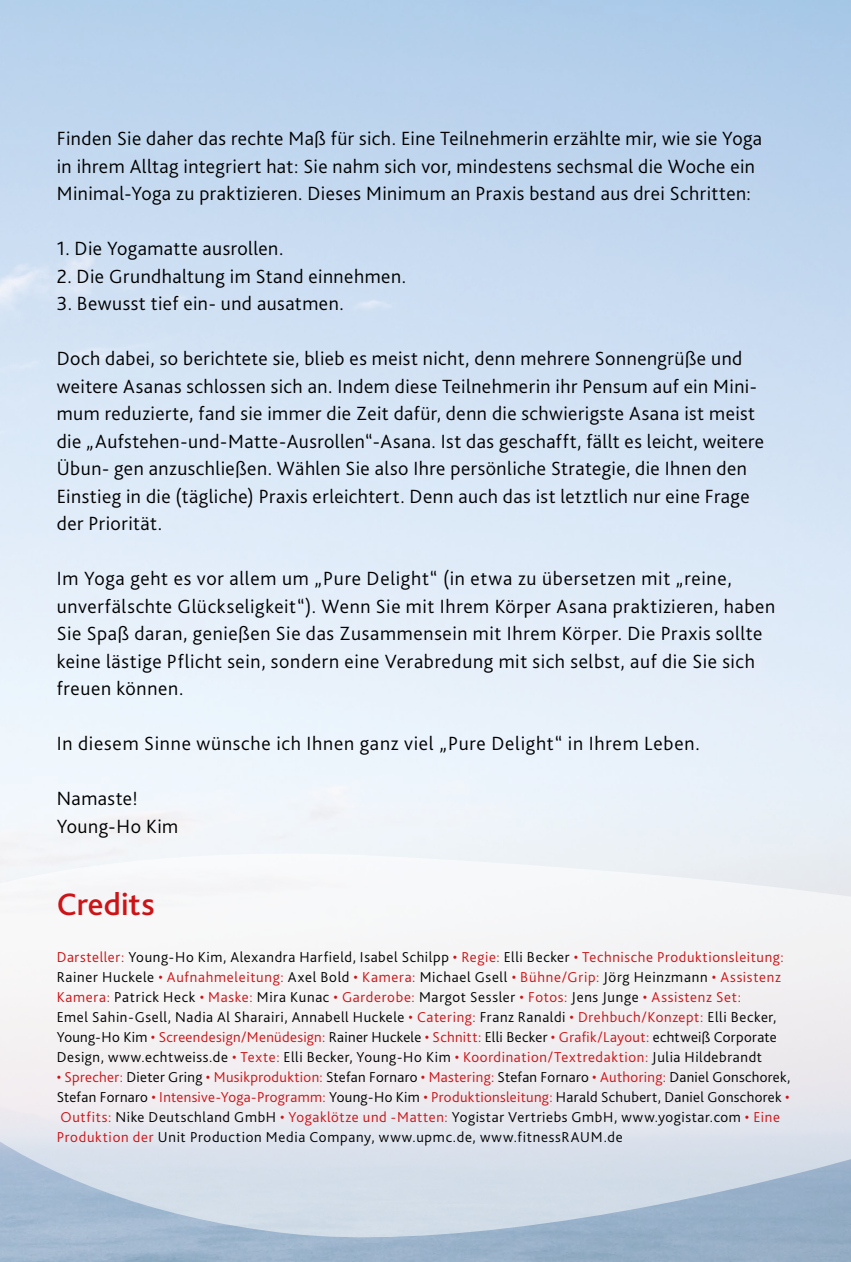
<style>
.page{position:relative;width:851px;height:1262px;background:#fff}
.page>*{position:absolute;margin:0;border:0;box-sizing:border-box;transform-origin:0 0}
.t1{font:500 32.5px "Bliss 2";color:#cd1316}
.t2{font:300 20px/27.5px "Bliss 2";letter-spacing:.025em;color:#000}
.t3{font:300 15px/20px "Bliss 2";letter-spacing:.04em;color:#000}
.s1{color:#cd1316}
</style>
<div class="page">
<svg style="left:0;top:841px;width:850px;height:420px;fill:#f0edf0"></svg>
<p class="t2" style="left:57px;top:125px;width:706px">Finden Sie daher das rechte Maß für sich. Eine Teilnehmerin erzählte mir, wie sie Yoga in ihrem Alltag integriert hat: Sie nahm sich vor, mindestens sechsmal die Woche ein<br>Minimal-Yoga zu praktizieren. Dieses Minimum an Praxis bestand aus drei Schritten:</p>
<p class="t2" style="left:57px;top:235px;width:228px">1. Die Yogamatte ausrollen.</p>
<p class="t2" style="left:57px;top:262px;width:351px">2. Die Grundhaltung im Stand einnehmen.</p>
<p class="t2" style="left:57px;top:290px;width:288px">3. Bewusst tief ein- und ausatmen.</p>
<p class="t2" style="left:57px;top:345px;width:708px">Doch dabei, so berichtete sie, blieb es meist nicht, denn mehrere Sonnengrüße und weitere Asanas schlossen sich an. Indem diese Teilnehmerin ihr Pensum auf ein Mini&shy;mum reduzierte, fand sie immer die Zeit dafür, denn die schwierigste Asana ist meist die „Aufstehen-und-Matte-Ausrollen“-Asana. Ist das geschafft, fällt es leicht, weitere Übun- gen anzuschließen. Wählen Sie also Ihre persönliche Strategie, die Ihnen den Einstieg in die (tägliche) Praxis erleichtert. Denn auch das ist letztlich nur eine Frage der Priorität.</p>
<p class="t2" style="left:57px;top:565px;width:720px">Im Yoga geht es vor allem um „Pure Delight“ (in etwa zu übersetzen mit „reine, unverfälschte Glückseligkeit“). Wenn Sie mit Ihrem Körper Asana praktizieren, haben Sie Spaß daran, genießen Sie das Zusammensein mit Ihrem Körper. Die Praxis sollte keine lästige Pflicht sein, sondern eine Verabredung mit sich selbst, auf die Sie sich freuen können.</p>
<p class="t2" style="left:57px;top:730px;width:644px">In diesem Sinne wünsche ich Ihnen ganz viel „Pure Delight“ in Ihrem Leben.</p>
<p class="t2" style="left:57px;top:785px;width:123px">Namaste!<br>Young-Ho Kim</p>
<h1 class="t1" style="left:57px;top:884px;width:99px">Credits</h1>
<p class="t3" style="left:57px;top:947px;width:728px"><span class="s1">Darsteller:</span> Young-Ho Kim, Alexandra Harfield, Isabel Schilpp <span class="s1">• Regie:</span> Elli Becker <span class="s1">• Technische Produktionsleitung:<br></span>Rainer Huckele <span class="s1">• Aufnahmeleitung:</span> Axel Bold <span class="s1">• Kamera:</span> Michael Gsell <span class="s1">• Bühne/Grip:</span> Jörg Heinzmann <span class="s1">• Assistenz Kamera:</span> Patrick Heck <span class="s1">• Maske:</span> Mira Kunac <span class="s1">• Garderobe:</span> Margot Sessler <span class="s1">• Fotos:</span> Jens Junge <span class="s1">• Assistenz Set:<br></span>Emel Sahin-Gsell, Nadia Al Sharairi, Annabell Huckele <span class="s1">• Catering:</span> Franz Ranaldi <span class="s1">• Drehbuch/Konzept:</span> Elli Becker, Young-Ho Kim <span class="s1">• Screendesign/Menüdesign:</span> Rainer Huckele <span class="s1">• Schnitt:</span> Elli Becker <span class="s1">• Grafik/Layout:</span> echtweiß Corporate Design, www.echtweiss.de <span class="s1">• Texte:</span> Elli Becker, Young-Ho Kim <span class="s1">• Koordination/Textredaktion:</span> Julia Hildebrandt</p>
<p class="t3" style="left:57px;top:1067px;width:735px"><span class="s1">• Sprecher:</span> Dieter Gring <span class="s1">• Musikproduktion:</span> Stefan Fornaro <span class="s1">• Mastering:</span> Stefan Fornaro <span class="s1">• Authoring:</span> Daniel Gonschorek, Stefan Fornaro <span class="s1">• Intensive-Yoga-Programm:</span> Young-Ho Kim <span class="s1">• Produktionsleitung:</span> Harald Schubert, Daniel Gonschorek <span class="s1">• Outfits:</span> Nike Deutschland GmbH <span class="s1">• Yogaklötze und -Matten:</span> Yogistar Vertriebs GmbH, www.yogistar.com <span class="s1">• Eine Produktion der</span> Unit Production Media Company, www.upmc.de, www.fitnessRAUM.de</p>
</div>
